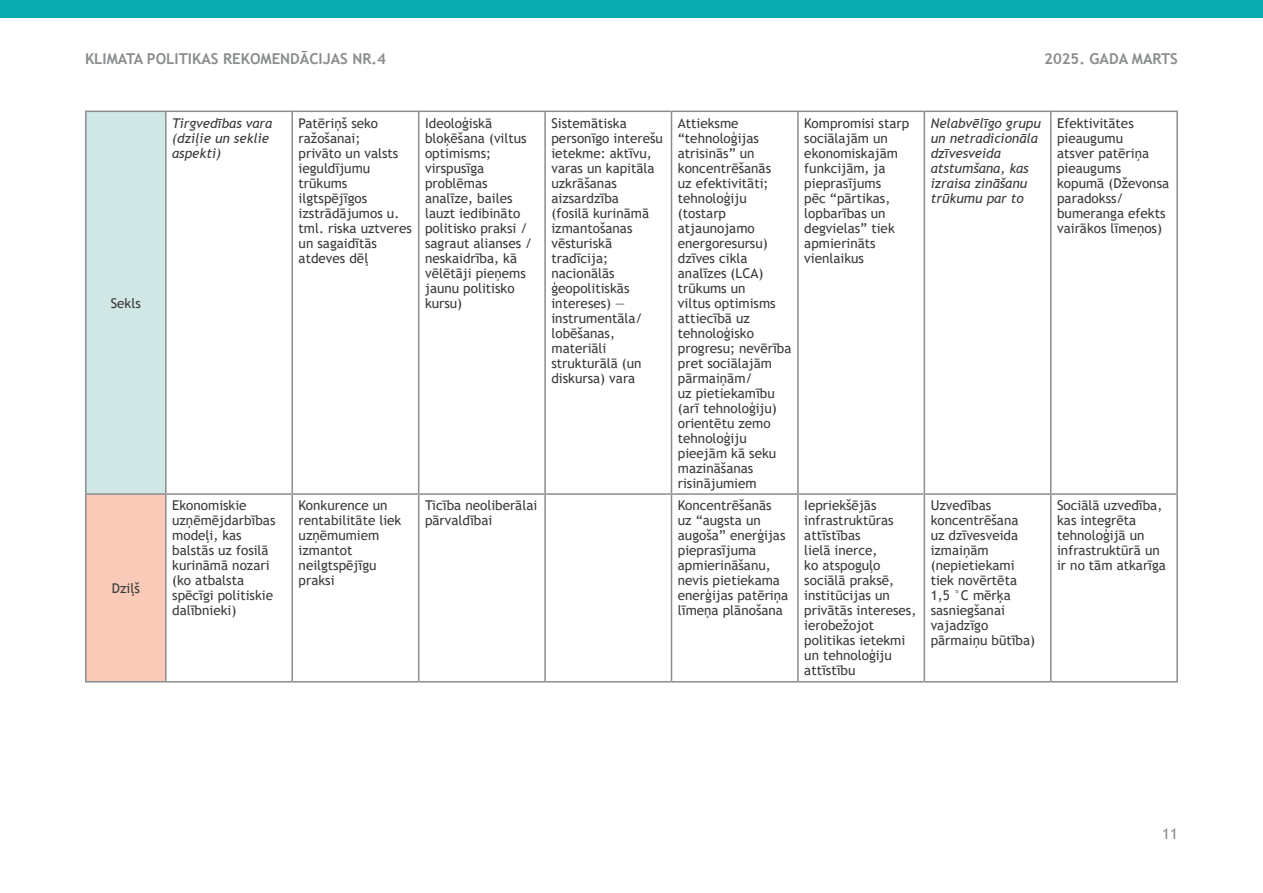
<style>
.page{position:relative;width:1263px;height:893px;background:#fff}
.page>*{position:absolute;margin:0;border:0;box-sizing:border-box;transform-origin:0 0}
.t1{font:700 15px "Trebuchet MS";color:#8a8d8f}
.t2{font:15px "Trebuchet MS";color:#8a8d8f}
.t3{font:13.5px/15px "Trebuchet MS";color:#393a3b}
.t4{font:italic 13.5px/15px "Trebuchet MS";color:#393a3b}
</style>
<div class="page">
<div style="left:0;top:0;width:1263px;height:17px;background:#0aacaf"></div>
<div style="left:86px;top:111px;width:80px;height:383px;background:#d0e7e6"></div>
<div style="left:86px;top:494px;width:80px;height:188px;background:#f8cab7"></div>
<hr style="left:85px;top:111px;width:81px;height:1px;background:#8a8d8f">
<hr style="left:85px;top:112px;width:2px;height:381px;background:#8a8d8f">
<hr style="left:166px;top:111px;width:126px;height:1px;background:#8a8d8f">
<hr style="left:165px;top:112px;width:2px;height:381px;background:#8a8d8f">
<hr style="left:292px;top:111px;width:127px;height:1px;background:#8a8d8f">
<hr style="left:291px;top:112px;width:2px;height:381px;background:#8a8d8f">
<hr style="left:419px;top:111px;width:126px;height:1px;background:#8a8d8f">
<hr style="left:418px;top:112px;width:1px;height:381px;background:#8a8d8f">
<hr style="left:545px;top:111px;width:126px;height:1px;background:#8a8d8f">
<hr style="left:544px;top:112px;width:2px;height:381px;background:#8a8d8f">
<hr style="left:671px;top:111px;width:127px;height:1px;background:#8a8d8f">
<hr style="left:671px;top:112px;width:1px;height:381px;background:#8a8d8f">
<hr style="left:798px;top:111px;width:126px;height:1px;background:#8a8d8f">
<hr style="left:797px;top:112px;width:2px;height:381px;background:#8a8d8f">
<hr style="left:924px;top:111px;width:127px;height:1px;background:#8a8d8f">
<hr style="left:923px;top:112px;width:2px;height:381px;background:#8a8d8f">
<hr style="left:1051px;top:111px;width:127px;height:1px;background:#8a8d8f">
<hr style="left:1050px;top:112px;width:1px;height:381px;background:#8a8d8f">
<hr style="left:1176px;top:112px;width:2px;height:381px;background:#8a8d8f">
<hr style="left:85px;top:493px;width:81px;height:2px;background:#8a8d8f">
<hr style="left:85px;top:495px;width:2px;height:186px;background:#8a8d8f">
<hr style="left:166px;top:493px;width:126px;height:2px;background:#8a8d8f">
<hr style="left:165px;top:495px;width:2px;height:186px;background:#8a8d8f">
<hr style="left:292px;top:493px;width:127px;height:2px;background:#8a8d8f">
<hr style="left:291px;top:495px;width:2px;height:186px;background:#8a8d8f">
<hr style="left:419px;top:493px;width:126px;height:2px;background:#8a8d8f">
<hr style="left:418px;top:495px;width:1px;height:186px;background:#8a8d8f">
<hr style="left:545px;top:493px;width:126px;height:2px;background:#8a8d8f">
<hr style="left:544px;top:495px;width:2px;height:186px;background:#8a8d8f">
<hr style="left:671px;top:493px;width:127px;height:2px;background:#8a8d8f">
<hr style="left:671px;top:495px;width:1px;height:186px;background:#8a8d8f">
<hr style="left:798px;top:493px;width:126px;height:2px;background:#8a8d8f">
<hr style="left:797px;top:495px;width:2px;height:186px;background:#8a8d8f">
<hr style="left:924px;top:493px;width:127px;height:2px;background:#8a8d8f">
<hr style="left:923px;top:495px;width:2px;height:186px;background:#8a8d8f">
<hr style="left:1051px;top:493px;width:127px;height:2px;background:#8a8d8f">
<hr style="left:1050px;top:495px;width:1px;height:186px;background:#8a8d8f">
<hr style="left:1176px;top:495px;width:2px;height:186px;background:#8a8d8f">
<hr style="left:85px;top:681px;width:81px;height:1px;background:#8a8d8f">
<hr style="left:166px;top:681px;width:126px;height:1px;background:#8a8d8f">
<hr style="left:292px;top:681px;width:127px;height:1px;background:#8a8d8f">
<hr style="left:419px;top:681px;width:126px;height:1px;background:#8a8d8f">
<hr style="left:545px;top:681px;width:126px;height:1px;background:#8a8d8f">
<hr style="left:671px;top:681px;width:127px;height:1px;background:#8a8d8f">
<hr style="left:798px;top:681px;width:126px;height:1px;background:#8a8d8f">
<hr style="left:924px;top:681px;width:127px;height:1px;background:#8a8d8f">
<hr style="left:1051px;top:681px;width:127px;height:1px;background:#8a8d8f">
<p class="t1" style="left:85px;top:50px;width:302px">KLIMATA POLITIKAS REKOMENDĀCIJAS NR.4</p>
<p class="t1" style="left:1044px;top:50px;width:135px">2025. GADA MARTS</p>
<p class="t3" style="left:111px;top:295px;width:32px">Sekls</p>
<p class="t3" style="left:112px;top:580px;width:29px">Dziļš</p>
<p class="t4" style="left:172px;top:115px;width:102px">Tirgvedības vara (dziļie un seklie aspekti)</p>
<p class="t3" style="left:299px;top:115px;width:115px">Patēriņš seko ražošanai;<br>privāto un valsts ieguldījumu trūkums ilgtspējīgos izstrādājumos u. tml. riska uztveres un sagaidītās atdeves dēļ</p>
<p class="t3" style="left:425px;top:115px;width:109px">Ideoloģiskā bloķēšana (viltus optimisms; virspusīga problēmas analīze, bailes lauzt iedibināto politisko praksi / sagraut alianses / neskaidrība, kā vēlētāji pieņems jaunu politisko kursu)</p>
<p class="t3" style="left:551px;top:115px;width:113px">Sistemātiska personīgo interešu ietekme: aktīvu, varas un kapitāla uzkrāšanas aizsardzība<br>(fosilā kurināmā izmantošanas vēsturiskā tradīcija; nacionālās ģeopolitiskās intereses) — instrumentāla/ lobēšanas, materiāli strukturālā (un diskursa) vara</p>
<p class="t3" style="left:678px;top:115px;width:115px">Attieksme “tehnoloģijas atrisinās” un koncentrēšanās<br>uz efektivitāti; tehnoloģiju (tostarp atjaunojamo energoresursu) dzīves cikla analīzes (LCA) trūkums un<br>viltus optimisms attiecībā uz tehnoloģisko progresu; nevērība pret sociālajām pārmaiņām/<br>uz pietiekamību (arī tehnoloģiju) orientētu zemo tehnoloģiju pieejām kā seku mazināšanas risinājumiem</p>
<p class="t3" style="left:804px;top:115px;width:106px">Kompromisi starp sociālajām un ekonomiskajām funkcijām, ja pieprasījums<br>pēc “pārtikas, lopbarības un degvielas” tiek apmierināts vienlaikus</p>
<p class="t4" style="left:931px;top:115px;width:112px">Nelabvēlīgo grupu un netradicionāla dzīvesveida atstumšana, kas izraisa zināšanu trūkumu par to</p>
<p class="t3" style="left:1057px;top:115px;width:114px">Efektivitātes pieaugumu<br>atsver patēriņa pieaugums kopumā (Dževonsa paradokss/ bumeranga efekts vairākos līmeņos)</p>
<p class="t3" style="left:172px;top:498px;width:105px">Ekonomiskie uzņēmējdarbības modeļi, kas balstās uz fosilā kurināmā nozari (ko atbalsta spēcīgi politiskie dalībnieki)</p>
<p class="t3" style="left:299px;top:498px;width:104px">Konkurence un rentabilitāte liek uzņēmumiem izmantot neilgtspējīgu praksi</p>
<p class="t3" style="left:425px;top:498px;width:114px">Ticība neoliberālai pārvaldībai</p>
<p class="t3" style="left:678px;top:498px;width:112px">Koncentrēšanās uz “augsta un augoša” enerģijas pieprasījuma apmierināšanu, nevis pietiekama enerģijas patēriņa līmeņa plānošana</p>
<p class="t3" style="left:804px;top:498px;width:114px">Iepriekšējās infrastruktūras attīstības<br>lielā inerce,<br>ko atspoguļo sociālā praksē, institūcijas un privātās intereses, ierobežojot politikas ietekmi un tehnoloģiju attīstību</p>
<p class="t3" style="left:931px;top:498px;width:106px">Uzvedības koncentrēšana uz dzīvesveida izmaiņām (nepietiekami tiek novērtēta<br>1,5 °C mērķa sasniegšanai vajadzīgo pārmaiņu būtība)</p>
<p class="t3" style="left:1057px;top:498px;width:110px">Sociālā uzvedība, kas integrēta tehnoloģijā un infrastruktūrā un ir no tām atkarīga</p>
<p class="t2" style="left:1162px;top:824px;width:17px">11</p>
</div>
